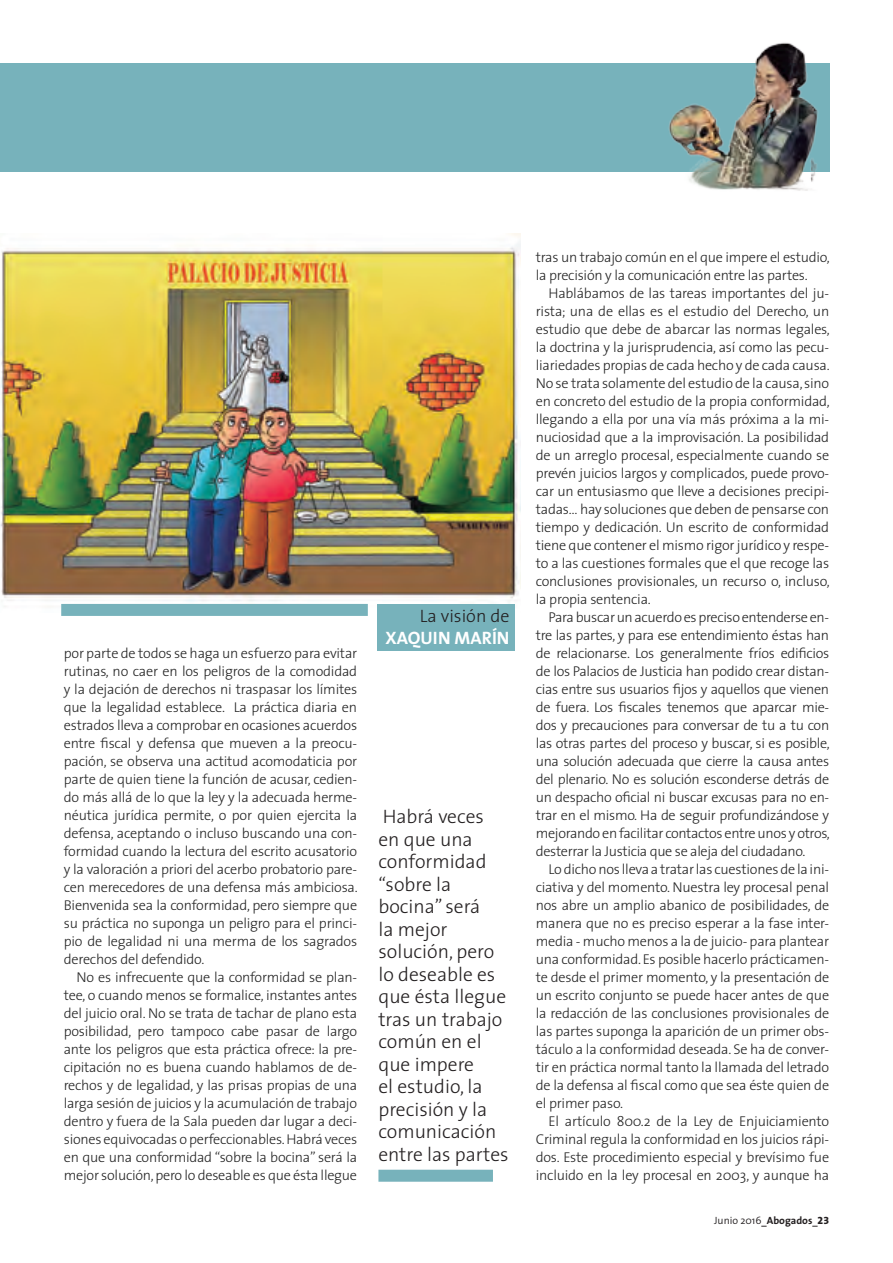
<style>
.page{position:relative;width:893px;height:1263px;background:#fff}
.page>*{position:absolute;margin:0;border:0;box-sizing:border-box;transform-origin:0 0}
.t1{font:300 19.5px/22.5px "The Sans";color:#231f20}
.t2{font:700 18px "The Sans";color:#fff}
.t3{font:300 18px "The Sans";color:#231f20}
.t4{font:300 14.25px/18px "The Sans";letter-spacing:-.02em;color:#252525;text-align:justify}
.t5{font:300 10.5px "The Sans";color:#231f20}
.s1{font-weight:600}
.s2{font-weight:700}
.s3{font-family:"The Sans Extra Bold Expert";font-weight:400}
</style>
<div class="page">
<div style="left:0;top:64px;width:829px;height:108px;background:#77b2bb"></div>
<img style="left:0;top:233px;width:520px;height:379px">
<div style="left:61px;top:604px;width:307px;height:12px;background:#77b2bb"></div>
<div style="left:377px;top:604px;width:137px;height:47px;background:#77b2bb"></div>
<img style="left:651px;top:42px;width:179px;height:149px">
<div style="left:378px;top:1170px;width:115px;height:12px;background:#77b2bb"></div>
<p class="t4" style="left:64px;top:644px;width:295px">por parte de todos se haga un esfuerzo para evitar rutinas, no caer en los peligros de la comodidad y la dejación de derechos ni traspasar los límites que la legalidad establece. La práctica diaria en estrados lleva a comprobar en ocasiones acuerdos entre fiscal y defensa que mueven a la preocu&shy;pación, se observa una actitud acomodaticia por parte de quien tiene la función de acusar, cedien&shy;do más allá de lo que la ley y la adecuada herme&shy;néutica jurídica permite, o por quien ejercita la defensa, aceptando o incluso buscando una con&shy;formidad cuando la lectura del escrito acusatorio y la valoración a priori del acerbo probatorio pare&shy;cen merecedores de una defensa más ambiciosa.<br>Bienvenida sea la conformidad, pero siempre que su práctica no suponga un peligro para el princi&shy;pio de legalidad ni una merma de los sagrados derechos del defendido.</p>
<p class="t4" style="left:64px;top:967px;width:295px;text-indent:13px">No es infrecuente que la conformidad se plan&shy;tee, o cuando menos se formalice, instantes antes del juicio oral. No se trata de tachar de plano esta posibilidad, pero tampoco cabe pasar de largo ante los peligros que esta práctica ofrece: la pre&shy;cipitación no es buena cuando hablamos de de&shy;rechos y de legalidad, y las prisas propias de una larga sesión de juicios y la acumulación de trabajo dentro y fuera de la Sala pueden dar lugar a deci&shy;siones equivocadas o perfeccionables. Habrá veces en que una conformidad “sobre la bocina” será la mejor solución, pero lo deseable es que ésta llegue</p>
<p class="t3" style="left:420px;top:601px;width:91px">La visión de</p>
<p class="t2" style="left:385px;top:623px;width:126px">XAQUIN MARÍN</p>
<p class="t1" style="left:378px;top:805px;width:132px">Habrá veces<br>en que una conformidad “sobre la bocina” será<br>la mejor solución, pero lo deseable es que ésta llegue tras un trabajo común en el que impere<br>el estudio, la precisión y la comunicación entre las partes</p>
<p class="t4" style="left:536px;top:247px;width:296px">tras un trabajo común en el que impere el estudio, la precisión y la comunicación entre las partes.</p>
<p class="t4" style="left:536px;top:283px;width:296px;text-indent:13px">Hablábamos de las tareas importantes del ju&shy;rista; una de ellas es el estudio del Derecho, un estudio que debe de abarcar las normas legales, la doctrina y la jurisprudencia, así como las pecu&shy;liariedades propias de cada hecho y de cada causa.<br>No se trata solamente del estudio de la causa, sino en concreto del estudio de la propia conformidad, llegando a ella por una vía más próxima a la mi&shy;nuciosidad que a la improvisación. La posibilidad de un arreglo procesal, especialmente cuando se prevén juicios largos y complicados, puede provo&shy;car un entusiasmo que lleve a decisiones precipi&shy;tadas… hay soluciones que deben de pensarse con tiempo y dedicación. Un escrito de conformidad tiene que contener el mismo rigor jurídico y respe&shy;to a las cuestiones formales que el que recoge las conclusiones provisionales, un recurso o, incluso, la propia sentencia.</p>
<p class="t4" style="left:536px;top:607px;width:296px;text-indent:13px">Para buscar un acuerdo es preciso entenderse en&shy;tre las partes, y para ese entendimiento éstas han de relacionarse. Los generalmente fríos edificios de los Palacios de Justicia han podido crear distan&shy;cias entre sus usuarios fijos y aquellos que vienen de fuera. Los fiscales tenemos que aparcar mie&shy;dos y precauciones para conversar de tu a tu con las otras partes del proceso y buscar, si es posible, una solución adecuada que cierre la causa antes del plenario. No es solución esconderse detrás de un despacho oficial ni buscar excusas para no en&shy;trar en el mismo. Ha de seguir profundizándose y mejorando en facilitar contactos entre unos y otros, desterrar la Justicia que se aleja del ciudadano.</p>
<p class="t4" style="left:536px;top:859px;width:295px;text-indent:13px">Lo dicho nos lleva a tratar las cuestiones de la ini&shy;ciativa y del momento. Nuestra ley procesal penal nos abre un amplio abanico de posibilidades, de manera que no es preciso esperar a la fase inter&shy;media - mucho menos a la de juicio- para plantear una conformidad. Es posible hacerlo prácticamen&shy;te desde el primer momento, y la presentación de un escrito conjunto se puede hacer antes de que la redacción de las conclusiones provisionales de las partes suponga la aparición de un primer obs&shy;táculo a la conformidad deseada. Se ha de conver&shy;tir en práctica normal tanto la llamada del letrado de la defensa al fiscal como que sea éste quien de el primer paso.</p>
<p class="t4" style="left:536px;top:1111px;width:295px;text-indent:13px">El artículo 800.2 de la Ley de Enjuiciamiento Criminal regula la conformidad en los juicios rápi&shy;dos. Este procedimiento especial y brevísimo fue incluido en la ley procesal en 2003, y aunque ha</p>
<p class="t5" style="left:714px;top:1211px;width:117px">Junio 2016<span class="s1">_</span><span class="s2">Abogados</span><span class="s1">_</span><span class="s3">23</span></p>
</div>
